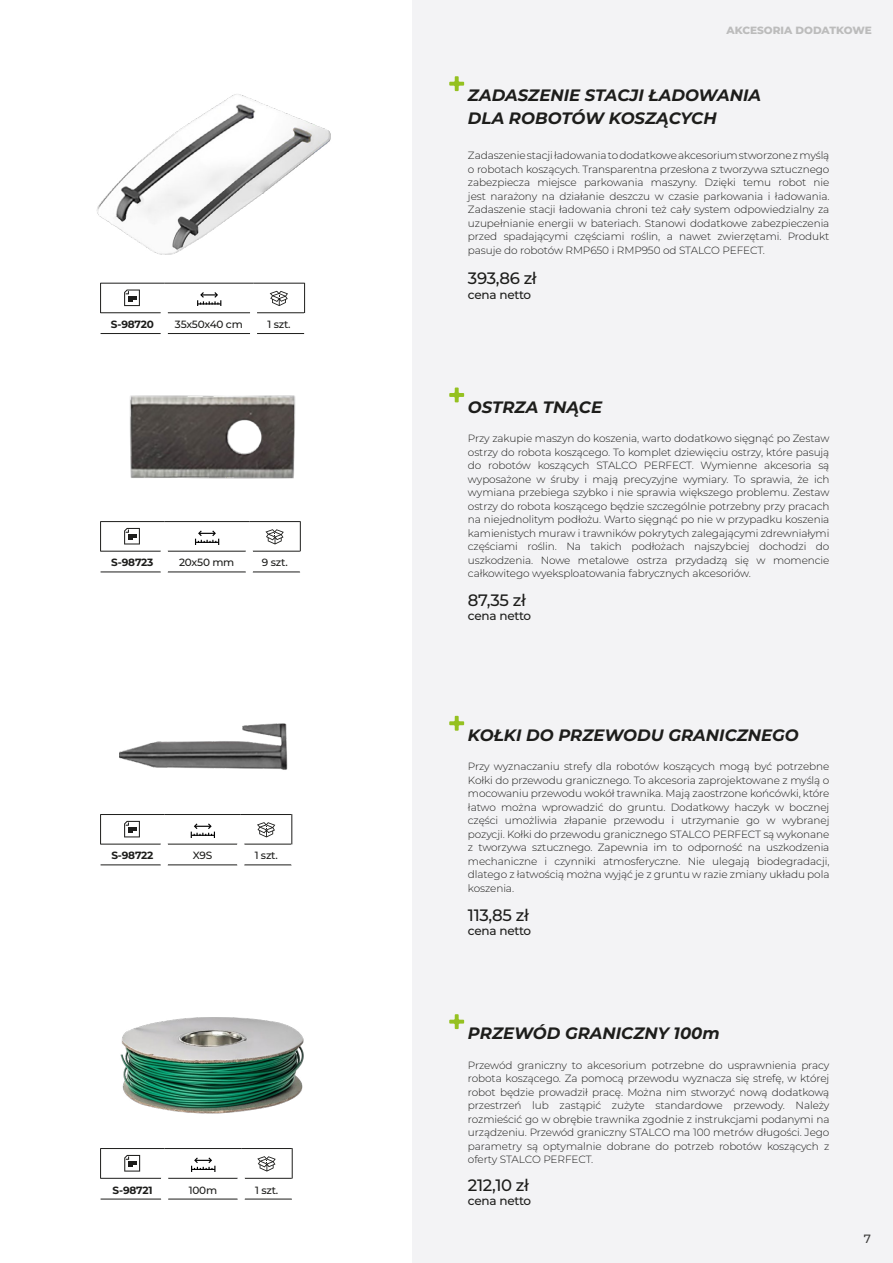
<style>
.page{position:relative;width:893px;height:1263px;background:#fff}
.page>*{position:absolute;margin:0;border:0;box-sizing:border-box;transform-origin:0 0}
.t1{font:italic 700 18px "Montserrat";color:#1d1d1b}
.t2{font:italic 700 16.5px/22.5px "Montserrat";color:#1d1d1b}
.t3{font:500 16.5px "Montserrat";letter-spacing:-.02em;color:#1d1d1b}
.t4{font:500 12px "Montserrat";letter-spacing:-.02em;color:#1d1d1b}
.t5{font:500 12px "Montserrat";color:#3c3c3b}
.t6{font:300 10.5px/13.5px "Montserrat";letter-spacing:-.01em;color:#1d1d1b;text-align:justify}
.t7{font:500 10.5px "Montserrat";letter-spacing:-.02em;color:#1d1d1b}
.t8{font:700 10.5px "Montserrat";letter-spacing:-.02em;color:#1d1d1b}
.t9{font:800 10.5px "Montserrat";color:#bcbcbc}
.s1{color:#666268}
</style>
<div class="page">
<div style="left:412px;top:0;width:481px;height:1263px;background:#f3f3f5"></div>
<hr style="left:101px;top:865px;width:60px;height:1px;background:#1d1d1b">
<hr style="left:168px;top:865px;width:69px;height:1px;background:#1d1d1b">
<hr style="left:244px;top:865px;width:48px;height:1px;background:#1d1d1b">
<hr style="left:101px;top:814px;width:63px;height:1px;background:#1d1d1b">
<hr style="left:100px;top:814px;width:1px;height:30px;background:#1d1d1b">
<hr style="left:164px;top:814px;width:77px;height:1px;background:#1d1d1b">
<hr style="left:241px;top:814px;width:50px;height:1px;background:#1d1d1b">
<hr style="left:291px;top:814px;width:1px;height:30px;background:#1d1d1b">
<hr style="left:101px;top:844px;width:60px;height:1px;background:#1d1d1b">
<hr style="left:168px;top:844px;width:69px;height:1px;background:#1d1d1b">
<hr style="left:244px;top:844px;width:47px;height:1px;background:#1d1d1b">
<svg style="left:124px;top:821px;width:16px;height:16px"></svg>
<svg style="left:191px;top:823px;width:24px;height:14px"></svg>
<svg style="left:257px;top:822px;width:18px;height:15px"></svg>
<hr style="left:101px;top:333px;width:60px;height:1px;background:#1d1d1b">
<hr style="left:168px;top:333px;width:82px;height:1px;background:#1d1d1b">
<hr style="left:257px;top:333px;width:47px;height:1px;background:#1d1d1b">
<hr style="left:101px;top:283px;width:63px;height:1px;background:#1d1d1b">
<hr style="left:100px;top:283px;width:1px;height:30px;background:#1d1d1b">
<hr style="left:164px;top:283px;width:90px;height:1px;background:#1d1d1b">
<hr style="left:254px;top:283px;width:50px;height:1px;background:#1d1d1b">
<hr style="left:304px;top:283px;width:1px;height:30px;background:#1d1d1b">
<hr style="left:101px;top:312px;width:60px;height:1px;background:#1d1d1b">
<hr style="left:168px;top:312px;width:82px;height:1px;background:#1d1d1b">
<hr style="left:257px;top:312px;width:47px;height:1px;background:#1d1d1b">
<svg style="left:124px;top:289px;width:16px;height:17px"></svg>
<svg style="left:197px;top:292px;width:24px;height:14px"></svg>
<svg style="left:270px;top:291px;width:18px;height:15px"></svg>
<svg style="left:449px;top:76px;width:16px;height:16px"></svg>
<hr style="left:101px;top:1199px;width:60px;height:1px;background:#1d1d1b">
<hr style="left:168px;top:1199px;width:70px;height:1px;background:#1d1d1b">
<hr style="left:245px;top:1199px;width:47px;height:1px;background:#1d1d1b">
<hr style="left:101px;top:1148px;width:64px;height:1px;background:#1d1d1b">
<hr style="left:100px;top:1148px;width:1px;height:31px;background:#1d1d1b">
<hr style="left:165px;top:1148px;width:76px;height:1px;background:#1d1d1b">
<hr style="left:241px;top:1148px;width:51px;height:1px;background:#1d1d1b">
<hr style="left:292px;top:1148px;width:1px;height:31px;background:#1d1d1b">
<hr style="left:101px;top:1178px;width:60px;height:1px;background:#1d1d1b">
<hr style="left:168px;top:1178px;width:70px;height:1px;background:#1d1d1b">
<hr style="left:245px;top:1178px;width:47px;height:1px;background:#1d1d1b">
<svg style="left:124px;top:1155px;width:16px;height:16px"></svg>
<svg style="left:191px;top:1157px;width:24px;height:14px"></svg>
<svg style="left:257px;top:1156px;width:19px;height:15px"></svg>
<img style="left:120px;top:1017px;width:184px;height:97px">
<img style="left:119px;top:723px;width:169px;height:47px">
<img style="left:96px;top:94px;width:235px;height:161px">
<hr style="left:101px;top:572px;width:60px;height:1px;background:#1d1d1b">
<hr style="left:168px;top:572px;width:78px;height:1px;background:#1d1d1b">
<hr style="left:253px;top:572px;width:47px;height:1px;background:#1d1d1b">
<hr style="left:101px;top:521px;width:63px;height:1px;background:#1d1d1b">
<hr style="left:100px;top:521px;width:1px;height:30px;background:#1d1d1b">
<hr style="left:164px;top:521px;width:85px;height:1px;background:#1d1d1b">
<hr style="left:249px;top:521px;width:51px;height:1px;background:#1d1d1b">
<hr style="left:300px;top:521px;width:1px;height:30px;background:#1d1d1b">
<hr style="left:101px;top:551px;width:60px;height:1px;background:#1d1d1b">
<hr style="left:168px;top:551px;width:78px;height:1px;background:#1d1d1b">
<hr style="left:253px;top:551px;width:47px;height:1px;background:#1d1d1b">
<svg style="left:124px;top:528px;width:16px;height:16px"></svg>
<svg style="left:195px;top:530px;width:24px;height:14px"></svg>
<svg style="left:265px;top:529px;width:19px;height:15px"></svg>
<svg style="left:449px;top:387px;width:15px;height:15px"></svg>
<svg style="left:449px;top:716px;width:15px;height:15px"></svg>
<svg style="left:449px;top:1014px;width:15px;height:15px"></svg>
<img style="left:130px;top:395px;width:166px;height:84px">
<p class="t8" style="left:111px;top:317px;width:45px">S-98720</p>
<p class="t7" style="left:175px;top:317px;width:69px">35x50x40 cm</p>
<p class="t7" style="left:267px;top:317px;width:25px">1 szt.</p>
<p class="t8" style="left:111px;top:555px;width:44px">S-98723</p>
<p class="t7" style="left:179px;top:555px;width:57px">20x50 mm</p>
<p class="t7" style="left:262px;top:555px;width:27px">9 szt.</p>
<p class="t8" style="left:111px;top:848px;width:44px">S-98722</p>
<p class="t7" style="left:193px;top:848px;width:21px">X9S</p>
<p class="t7" style="left:255px;top:848px;width:25px">1 szt.</p>
<p class="t8" style="left:113px;top:1182px;width:42px">S-98721</p>
<p class="t7" style="left:189px;top:1182px;width:30px">100m</p>
<p class="t7" style="left:255px;top:1182px;width:25px">1 szt.</p>
<p class="t9" style="left:726px;top:22px;width:147px">AKCESORIA DODATKOWE</p>
<h2 class="t2" style="left:468px;top:83px;width:295px">ZADASZENIE STACJI ŁADOWANIA<br>DLA ROBOTÓW KOSZĄCYCH</h2>
<h1 class="t1" style="left:468px;top:83px;width:348px">ROBOTY KOSZĄCE <span class="s1">RMP650, RMP950</span></h1>
<p class="t6" style="left:468px;top:148px;width:363px">Zadaszenie stacji ładowania to dodatkowe akcesorium stworzone z myślą o robotach koszących. Transparentna przesłona z tworzywa sztucznego zabezpiecza miejsce parkowania maszyny. Dzięki temu robot nie jest narażony na działanie deszczu w czasie parkowania i ładowania.<br>Zadaszenie stacji ładowania chroni też cały system odpowiedzialny za uzupełnianie energii w bateriach. Stanowi dodatkowe zabezpieczenia przed spadającymi częściami roślin, a nawet zwierzętami. Produkt pasuje do robotów RMP650 i RMP950 od STALCO PEFECT.</p>
<h2 class="t3" style="left:468px;top:267px;width:70px">393,86 zł</h2>
<p class="t4" style="left:468px;top:286px;width:65px">cena netto</p>
<h2 class="t2" style="left:468px;top:395px;width:136px">OSTRZA TNĄCE</h2>
<p class="t6" style="left:468px;top:431px;width:363px">Przy zakupie maszyn do koszenia, warto dodatkowo sięgnąć po Zestaw ostrzy do robota koszącego. To komplet dziewięciu ostrzy, które pasują do robotów koszących STALCO PERFECT. Wymienne akcesoria są wyposażone w śruby i mają precyzyjne wymiary. To sprawia, że ich wymiana przebiega szybko i nie sprawia większego problemu. Zestaw ostrzy do robota koszącego będzie szczególnie potrzebny przy pracach na niejednolitym podłożu. Warto sięgnąć po nie w przypadku koszenia kamienistych muraw i trawników pokrytych zalegającymi zdrewniałymi częściami roślin. Na takich podłożach najszybciej dochodzi do uszkodzenia. Nowe metalowe ostrza przydadzą się w momencie całkowitego wyeksploatowania fabrycznych akcesoriów.</p>
<h2 class="t3" style="left:468px;top:588px;width:59px">87,35 zł</h2>
<p class="t4" style="left:468px;top:607px;width:65px">cena netto</p>
<h2 class="t2" style="left:468px;top:723px;width:332px">KOŁKI DO PRZEWODU GRANICZNEGO</h2>
<p class="t6" style="left:468px;top:760px;width:363px">Przy wyznaczaniu strefy dla robotów koszących mogą być potrzebne Kołki do przewodu granicznego. To akcesoria zaprojektowane z myślą o mocowaniu przewodu wokół trawnika. Mają zaostrzone końcówki, które łatwo można wprowadzić do gruntu. Dodatkowy haczyk w bocznej części umożliwia złapanie przewodu i utrzymanie go w wybranej pozycji. Kołki do przewodu granicznego STALCO PERFECT są wykonane z tworzywa sztucznego. Zapewnia im to odporność na uszkodzenia mechaniczne i czynniki atmosferyczne. Nie ulegają biodegradacji, dlatego z łatwością można wyjąć je z gruntu w razie zmiany układu pola koszenia.</p>
<h2 class="t3" style="left:468px;top:904px;width:62px">113,85 zł</h2>
<p class="t4" style="left:468px;top:923px;width:65px">cena netto</p>
<h2 class="t2" style="left:468px;top:1021px;width:253px">PRZEWÓD GRANICZNY 100m</h2>
<p class="t6" style="left:468px;top:1058px;width:363px">Przewód graniczny to akcesorium potrzebne do usprawnienia pracy robota koszącego. Za pomocą przewodu wyznacza się strefę, w której robot będzie prowadził pracę. Można nim stworzyć nową dodatkową przestrzeń lub zastąpić zużyte standardowe przewody. Należy rozmieścić go w obrębie trawnika zgodnie z instrukcjami podanymi na urządzeniu. Przewód graniczny STALCO ma 100 metrów długości. Jego parametry są optymalnie dobrane do potrzeb robotów koszących z oferty STALCO PERFECT.</p>
<h2 class="t3" style="left:468px;top:1174px;width:63px">212,10 zł</h2>
<p class="t4" style="left:468px;top:1193px;width:65px">cena netto</p>
<p class="t5" style="left:864px;top:1231px;width:9px">7</p>
</div>
